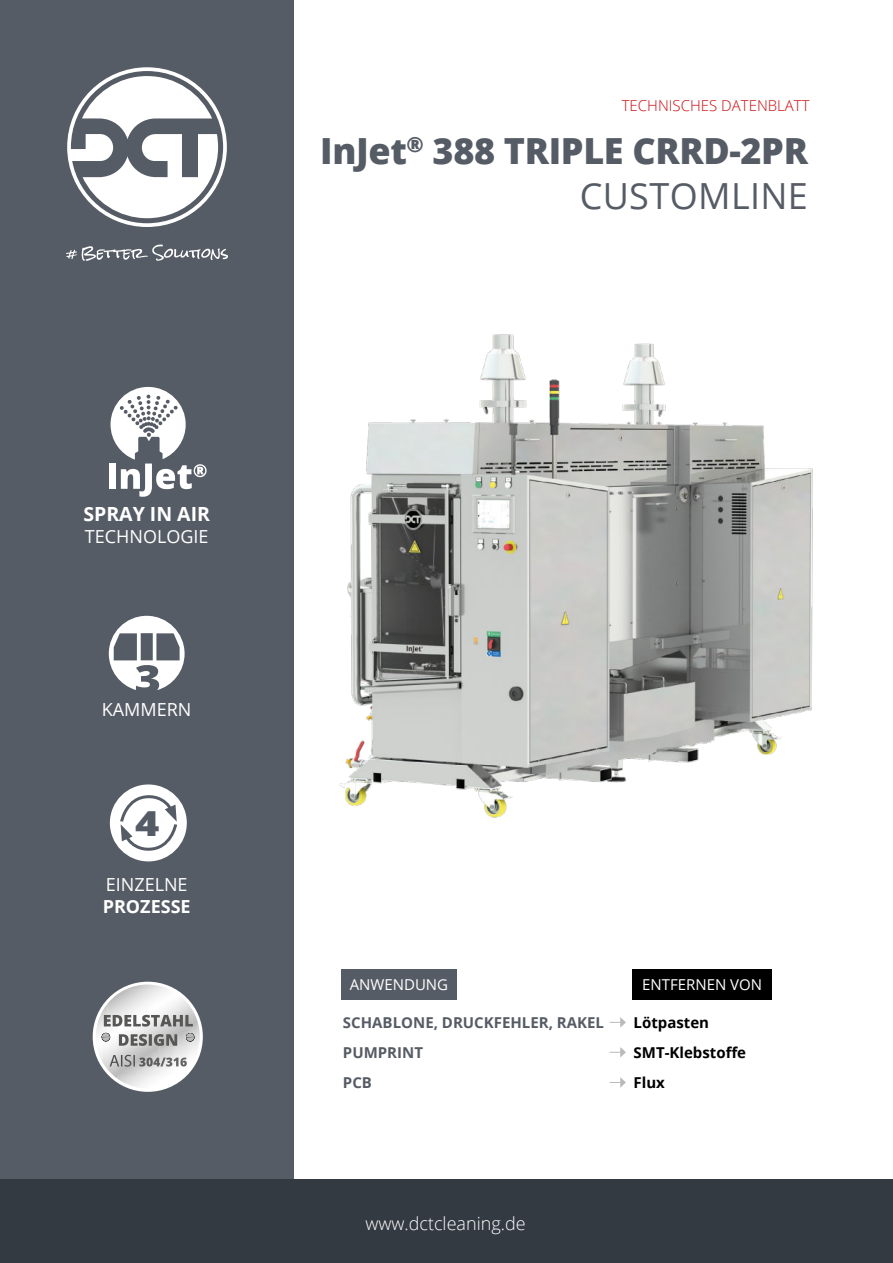
<style>
.page{position:relative;width:893px;height:1263px;background:#fff}
.page>*{position:absolute;margin:0;border:0;box-sizing:border-box;transform-origin:0 0}
.t1{font:800 36px/45px "Open Sans";letter-spacing:-.01em;color:#565c65;text-align:right}
.t2{font:800 34.5px "Open Sans";color:#565c65;scale:1.2 1}
.t3{font:700 19.5px "Open Sans";color:#fff}
.t4{font:600 19.35px "Open Sans";color:#fff}
.t5{font:300 18px "Open Sans";color:#fff}
.t6{font:18px "Open Sans";color:#fff}
.t7{font:700 18px "Open Sans";color:#fff}
.t8{font:700 15px "Open Sans";color:#565c65}
.t9{font:700 15px "Open Sans";color:#000}
.t10{font:300 15px "Open Sans";color:#c90c0f}
.t11{font:15px "Open Sans";color:#fff}
.s1{font-weight:400}
</style>
<div class="page">
<div style="left:0;top:0;width:293px;height:1180px;background:#565c65"></div>
<div style="left:0;top:1180px;width:893px;height:83px;background:#343a42"></div>
<svg style="left:67px;top:67px;width:160px;height:160px"></svg>
<svg style="left:66px;top:244px;width:162px;height:17px"></svg>
<div style="left:110px;top:784px;width:77px;height:77px;background:#fff;border-radius:50%"></div>
<svg style="left:119px;top:795px;width:60px;height:57px"></svg>
<div style="left:109px;top:463px;width:7px;height:26px;background:#fff"></div>
<svg style="left:111px;top:387px;width:96px;height:110px"></svg>
<img style="left:293px;top:295px;width:520px;height:591px">
<svg style="left:109px;top:616px;width:76px;height:74px"></svg>
<svg style="left:93px;top:982px;width:110px;height:110px"></svg>
<img style="left:122px;top:1074px;width:52px;height:14px">
<img style="left:117px;top:1026px;width:5px;height:55px">
<img style="left:174px;top:1034px;width:5px;height:47px">
<img style="left:107px;top:994px;width:10px;height:84px">
<img style="left:179px;top:994px;width:9px;height:84px">
<img style="left:135px;top:1061px;width:39px;height:13px">
<img style="left:103px;top:1003px;width:5px;height:66px">
<img style="left:188px;top:1003px;width:5px;height:66px">
<img style="left:98px;top:1010px;width:5px;height:53px">
<img style="left:193px;top:1010px;width:5px;height:53px">
<img style="left:160px;top:1046px;width:14px;height:11px">
<img style="left:95px;top:1021px;width:3px;height:31px">
<img style="left:122px;top:1046px;width:38px;height:7px">
<img style="left:197px;top:1021px;width:4px;height:31px">
<img style="left:116px;top:989px;width:64px;height:26px">
<img style="left:126px;top:984px;width:44px;height:5px">
<img style="left:119px;top:1026px;width:61px;height:8px">
<img style="left:119px;top:1046px;width:32px;height:1px">
<img style="left:120px;top:1053px;width:41px;height:8px">
<svg style="left:101px;top:1033px;width:10px;height:9px"></svg>
<svg style="left:185px;top:1033px;width:10px;height:9px"></svg>
<img style="left:119px;top:1067px;width:16px;height:7px">
<img style="left:142px;top:1068px;width:31px;height:6px">
<img style="left:110px;top:1055px;width:25px;height:12px">
<img style="left:139px;top:1057px;width:48px;height:9px">
<svg style="left:119px;top:1034px;width:58px;height:12px"></svg>
<svg style="left:104px;top:1015px;width:89px;height:11px"></svg>
<div style="left:342px;top:969px;width:115px;height:31px;background:#565c65"></div>
<div style="left:632px;top:969px;width:139px;height:31px;background:#000"></div>
<svg style="left:610px;top:1017px;width:16px;height:11px"></svg>
<svg style="left:610px;top:1047px;width:16px;height:10px"></svg>
<svg style="left:610px;top:1077px;width:16px;height:11px"></svg>
<p class="t10" style="left:622px;top:99px;width:189px">TECHNISCHES DATENBLATT</p>
<h1 class="t1" style="left:320px;top:131px;width:489px">InJet<sup>®</sup> 388 TRIPLE CRRD-2PR<br><span class="s1">CUSTOMLINE</span></h1>
<h3 class="t3" style="left:83px;top:506px;width:128px">SPRAY IN AIR</h3>
<p class="t6" style="left:85px;top:529px;width:125px">TECHNOLOGIE</p>
<p class="t4" style="left:101px;top:701px;width:94px">CHAMBER</p>
<p class="t6" style="left:102px;top:702px;width:91px">KAMMERN</p>
<h2 class="t2" style="left:135px;top:809px;width:22px">4</h2>
<p class="t6" style="left:106px;top:877px;width:83px">EINZELNE</p>
<p class="t7" style="left:103px;top:899px;width:89px">PROZESSE</p>
<p class="t11" style="left:350px;top:978px;width:100px">ANWENDUNG</p>
<p class="t11" style="left:642px;top:978px;width:122px">ENTFERNEN VON</p>
<p class="t8" style="left:343px;top:1016px;width:263px">SCHABLONE, DRUCKFEHLER, RAKEL</p>
<p class="t9" style="left:634px;top:1016px;width:77px">Lötpasten</p>
<p class="t8" style="left:343px;top:1046px;width:82px">PUMPRINT</p>
<p class="t9" style="left:634px;top:1042px;width:114px">SMT-Klebstoffe</p>
<p class="t8" style="left:343px;top:1076px;width:31px">PCB</p>
<p class="t9" style="left:634px;top:1076px;width:33px">Flux</p>
<p class="t5" style="left:367px;top:1212px;width:162px">www.dctcleaning.de</p>
<p class="t5" style="left:365px;top:1216px;width:162px">www.dctcleaning.de</p>
</div>
